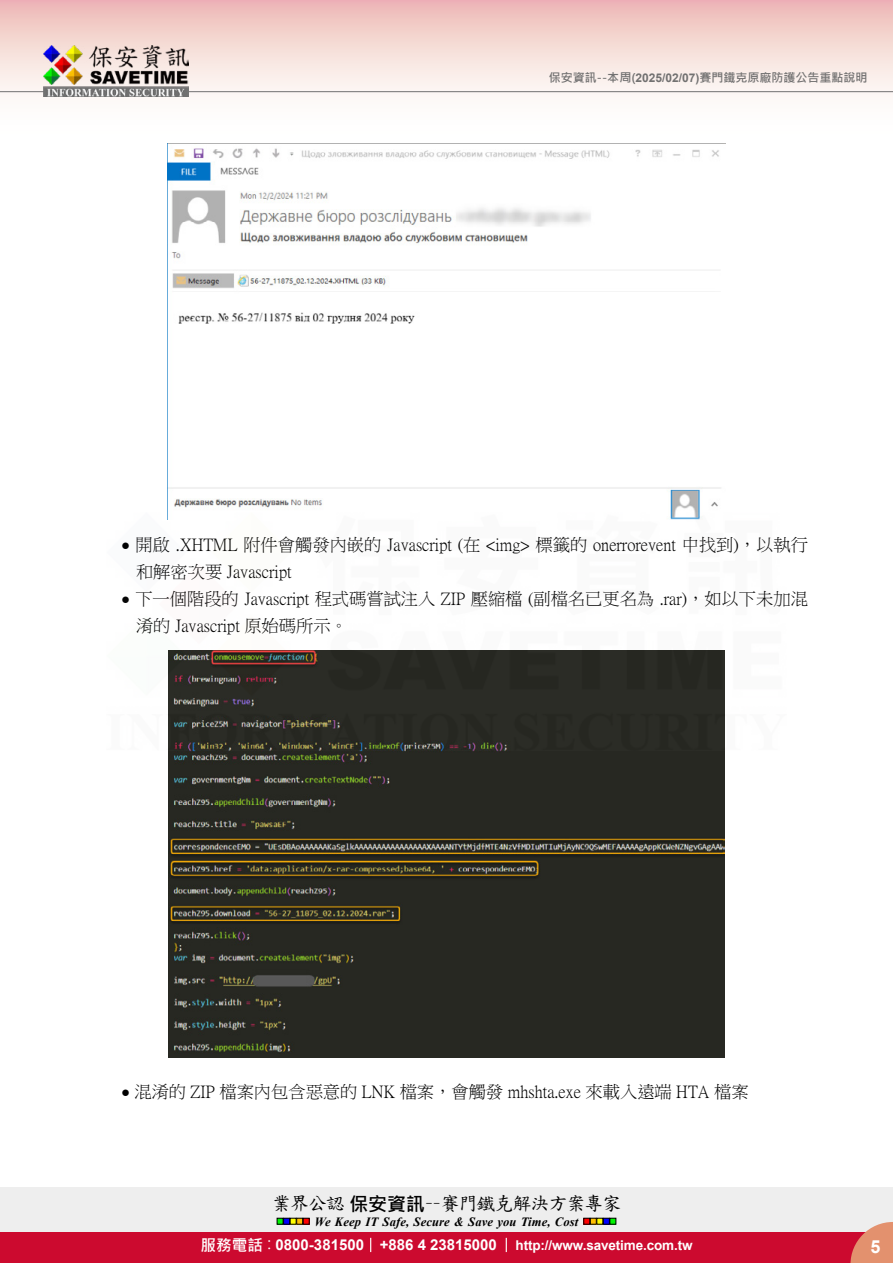
<style>
.page{position:relative;width:893px;height:1263px;background:#fff}
.page>*{position:absolute;margin:0;border:0;box-sizing:border-box;transform-origin:0 0}
.t1{font:18.9px "DF Kai Shu SB Estd BF";letter-spacing:-.05em;color:#000}
.t2{font:700 18px "Arial";color:#fff}
.t3{font:17.25px/27px "P Ming Li U";color:#000}
.t4{font:700 13.5px "Arial";letter-spacing:-.01em;color:#fff}
.t5{font:italic 700 12.6px "Times New Roman";letter-spacing:.005em;color:#000}
.t6{font:700 12px "Microsoft Jheng Hei";color:#727171}
.s1{font-family:"Arial"}
.s2{font-family:"Arial";font-size:15px}
.s3{font-family:"Microsoft Jheng Hei";font-weight:700}
.s4{font-family:"Microsoft Jheng Hei";font-size:15.6px}
.s5{font-family:"Microsoft Jheng Hei";font-weight:400;font-size:15.6px}
.s6{font-size:15px}
</style>
<div class="page">
<div style="left:0;top:1187px;width:893px;height:49px;background:#eee"></div>
<svg style="left:277px;top:1218px;width:32px;height:6px"></svg>
<svg style="left:584px;top:1218px;width:32px;height:6px"></svg>
<div style="left:0;top:1232px;width:893px;height:31px;background:#cc0a2f"></div>
<svg style="left:850px;top:1222px;width:43px;height:41px"></svg>
<svg style="left:370px;top:1238px;width:1px;height:14px"></svg>
<svg style="left:506px;top:1238px;width:1px;height:14px"></svg>
<div style="left:0;top:0;width:893px;height:141px;background:linear-gradient(to bottom,#efc0bb,#fff)"></div>
<hr style="left:0;top:91px;width:893px;height:1px;background:#727171">
<img style="left:44px;top:46px;width:145px;height:51px">
<img style="left:168px;top:148px;width:553px;height:365px">
<img style="left:169px;top:750px;width:555px;height:307px">
<img style="left:167px;top:513px;width:558px;height:237px">
<p class="t6" style="left:549px;top:70px;width:320px">保安資訊--本周(<span class="s1">2025/02/07)</span>賽門鐵克原廠防護公告重點說明</p>
<p class="t3" style="left:136px;top:531px;width:673px;text-indent:-15px"><span class="s2">●</span> 開啟 .XHTML 附件會觸發內嵌的 Javascript (在 &lt;img&gt; 標籤的 onerrorevent 中找到)，以執行和解密次要 Javascript</p>
<p class="t3" style="left:136px;top:585px;width:673px;text-indent:-15px"><span class="s2">●</span> 下一個階段的 Javascript 程式碼嘗試注入 ZIP 壓縮檔 (副檔名已更名為 .rar)，如以下未加混淆的 Javascript 原始碼所示。</p>
<p class="t3" style="left:121px;top:1078px;width:629px"><span class="s2">●</span> 混淆的 ZIP 檔案內包含惡意的 LNK 檔案，會觸發 mhshta.exe 來載入遠端 HTA 檔案</p>
<p class="t1" style="left:272px;top:1194px;width:351px">業界公認<span class="s3">保安資訊</span>－－賽門鐵克解決方案專家</p>
<p class="t5" style="left:315px;top:1212px;width:265px">We Keep IT Safe, Secure &amp; Save you Time, Cost</p>
<p class="t4" style="left:200px;top:1235px;width:494px"><span class="s4">服務電話</span><span class="s5">：</span><span class="s6">0800-381500 +886 4 23815000</span> http://www.savetime.com.tw</p>
<p class="t2" style="left:870px;top:1234px;width:12px">5</p>
</div>
